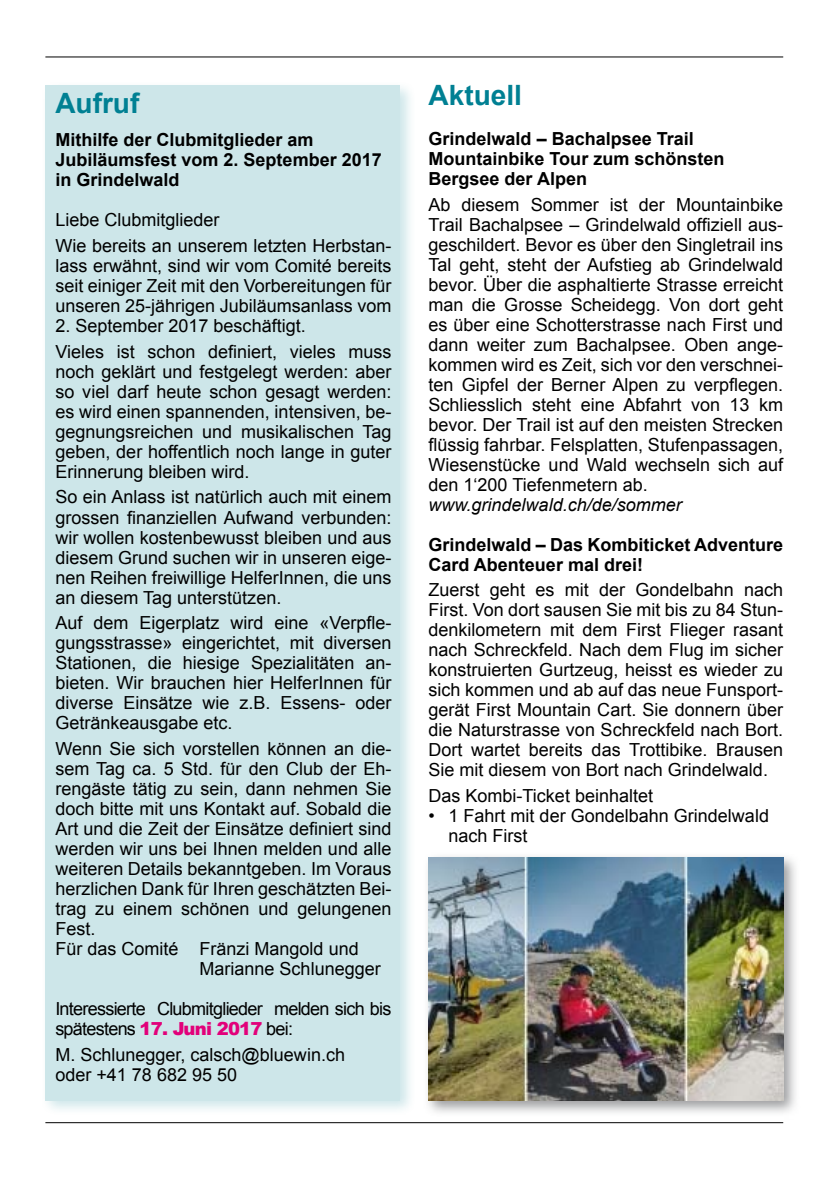
<style>
.page{position:relative;width:840px;height:1191px;background:#fff}
.page>*{position:absolute;margin:0;border:0;box-sizing:border-box;transform-origin:0 0}
.t1{font:700 28px "Arial";color:#008093}
.t2{font:18px/20px "Arial";color:#000;text-align:justify}
.t3{font:700 18px/20px "Arial";color:#000}
.t4{font:18px/20px "Arial";letter-spacing:-.04em;color:#000}
.t5{font:italic 18px "Arial";color:#000}
.s1{font-weight:900;color:#e2007a}
</style>
<div class="page">
<svg style="left:45px;top:87px;width:365px;height:1023px"></svg>
<div style="left:45px;top:85px;width:355px;height:1015px;background:#cde6e9"></div>
<hr style="left:45px;top:57px;width:737px;height:1px;background:#000">
<hr style="left:45px;top:1122px;width:737px;height:1px;background:#000">
<svg style="left:423px;top:856px;width:373px;height:268px"></svg>
<img style="left:428px;top:857px;width:354px;height:243px">
<h1 class="t1" style="left:55px;top:84px;width:85px">Aufruf</h1>
<p class="t3" style="left:55px;top:131px;width:328px">Mithilfe der Clubmitglieder am<br>Jubiläumsfest vom 2. September 2017 in Grindelwald</p>
<p class="t2" style="left:55px;top:207px;width:337px;line-height:25.6px">Liebe Clubmitglieder<br>Wie bereits an unserem letzten Herbstan-</p>
<p class="t2" style="left:55px;top:256px;width:337px">lass erwähnt, sind wir vom Comité bereits seit einiger Zeit mit den Vorbereitungen für unseren 25-jährigen Jubiläumsanlass vom</p>
<p class="t2" style="left:55px;top:313px;width:337px;line-height:25.6px">2. September 2017 beschäftigt.<br>Vieles ist schon definiert, vieles muss</p>
<p class="t2" style="left:55px;top:362px;width:337px">noch geklärt und festgelegt werden: aber so viel darf heute schon gesagt werden: es wird einen spannenden, intensiven, be&shy;gegnungsreichen und musikalischen Tag geben, der hoffentlich noch lange in guter Erinnerung bleiben wird.</p>
<p class="t2" style="left:55px;top:487px;width:337px">So ein Anlass ist natürlich auch mit einem grossen finanziellen Aufwand verbunden: wir wollen kostenbewusst bleiben und aus diesem Grund suchen wir in unseren eige&shy;nen Reihen freiwillige HelferInnen, die uns an diesem Tag unterstützen.</p>
<p class="t2" style="left:55px;top:613px;width:337px">Auf dem Eigerplatz wird eine «Verpfle&shy;gungsstrasse» eingerichtet, mit diversen Stationen, die hiesige Spezialitäten an&shy;bieten. Wir brauchen hier HelferInnen für diverse Einsätze wie z.B. Essens- oder Getränkeausgabe etc.</p>
<p class="t2" style="left:55px;top:738px;width:337px">Wenn Sie sich vorstellen können an die-</p>
<p class="t2" style="left:55px;top:758px;width:337px">sem Tag ca. 5 Std. für den Club der Eh-</p>
<p class="t2" style="left:55px;top:778px;width:337px">rengäste tätig zu sein, dann nehmen Sie</p>
<p class="t2" style="left:55px;top:798px;width:337px">doch bitte mit uns Kontakt auf. Sobald die</p>
<p class="t2" style="left:55px;top:818px;width:337px">Art und die Zeit der Einsätze definiert sind</p>
<p class="t2" style="left:55px;top:838px;width:337px">werden wir uns bei Ihnen melden und alle</p>
<p class="t2" style="left:55px;top:858px;width:337px">weiteren Details bekanntgeben. Im Voraus</p>
<p class="t2" style="left:55px;top:878px;width:337px">herzlichen Dank für Ihren geschätzten Bei-</p>
<p class="t2" style="left:55px;top:898px;width:337px">trag zu einem schönen und gelungenen</p>
<p class="t2" style="left:55px;top:918px;width:42px">Fest.</p>
<p class="t2" style="left:55px;top:938px;width:305px">Für das Comité Fränzi Mangold und</p>
<p class="t2" style="left:199px;top:958px;width:183px">Marianne Schlunegger</p>
<p class="t4" style="left:55px;top:998px;width:337px">Interessierte Clubmitglieder melden sich bis spätestens <span class="s1">17. Juni 2017</span> bei:</p>
<p class="t2" style="left:55px;top:1044px;width:291px">M. Schlunegger, calsch@bluewin.ch oder +41 78 682 95 50</p>
<h1 class="t1" style="left:428px;top:77px;width:95px">Aktuell</h1>
<p class="t3" style="left:428px;top:129px;width:297px">Grindelwald – Bachalpsee Trail<br>Mountainbike Tour zum schönsten<br>Bergsee der Alpen</p>
<p class="t2" style="left:428px;top:194px;width:356px">Ab diesem Sommer ist der Mountainbike Trail Bachalpsee – Grindelwald offiziell aus&shy;geschildert. Bevor es über den Singletrail ins Tal geht, steht der Aufstieg ab Grindelwald bevor. Über die asphaltierte Strasse erreicht man die Grosse Scheidegg. Von dort geht es über eine Schotterstrasse nach First und dann weiter zum Bachalpsee. Oben ange&shy;kommen wird es Zeit, sich vor den verschnei&shy;ten Gipfel der Berner Alpen zu verpflegen.<br>Schliesslich steht eine Abfahrt von 13 km bevor. Der Trail ist auf den meisten Strecken flüssig fahrbar. Felsplatten, Stufenpassagen, Wiesenstücke und Wald wechseln sich auf den 1‘200 Tiefenmetern ab.</p>
<p class="t5" style="left:428px;top:493px;width:255px">www.grindelwald.ch/de/sommer</p>
<p class="t3" style="left:428px;top:535px;width:356px">Grindelwald – Das Kombiticket Adventure<br>Card Abenteuer mal drei!</p>
<p class="t2" style="left:428px;top:580px;width:356px">Zuerst geht es mit der Gondelbahn nach First. Von dort sausen Sie mit bis zu 84 Stun&shy;denkilometern mit dem First Flieger rasant nach Schreckfeld. Nach dem Flug im sicher konstruierten Gurtzeug, heisst es wieder zu sich kommen und ab auf das neue Funsport&shy;gerät First Mountain Cart. Sie donnern über die Naturstrasse von Schreckfeld nach Bort.<br>Dort wartet bereits das Trottibike. Brausen Sie mit diesem von Bort nach Grindelwald.</p>
<p class="t2" style="left:428px;top:786px;width:226px">Das Kombi-Ticket beinhaltet</p>
<p class="t2" style="left:448px;top:806px;width:322px;text-indent:-20px">• 1 Fahrt mit der Gondelbahn Grindelwald nach First</p>
</div>
